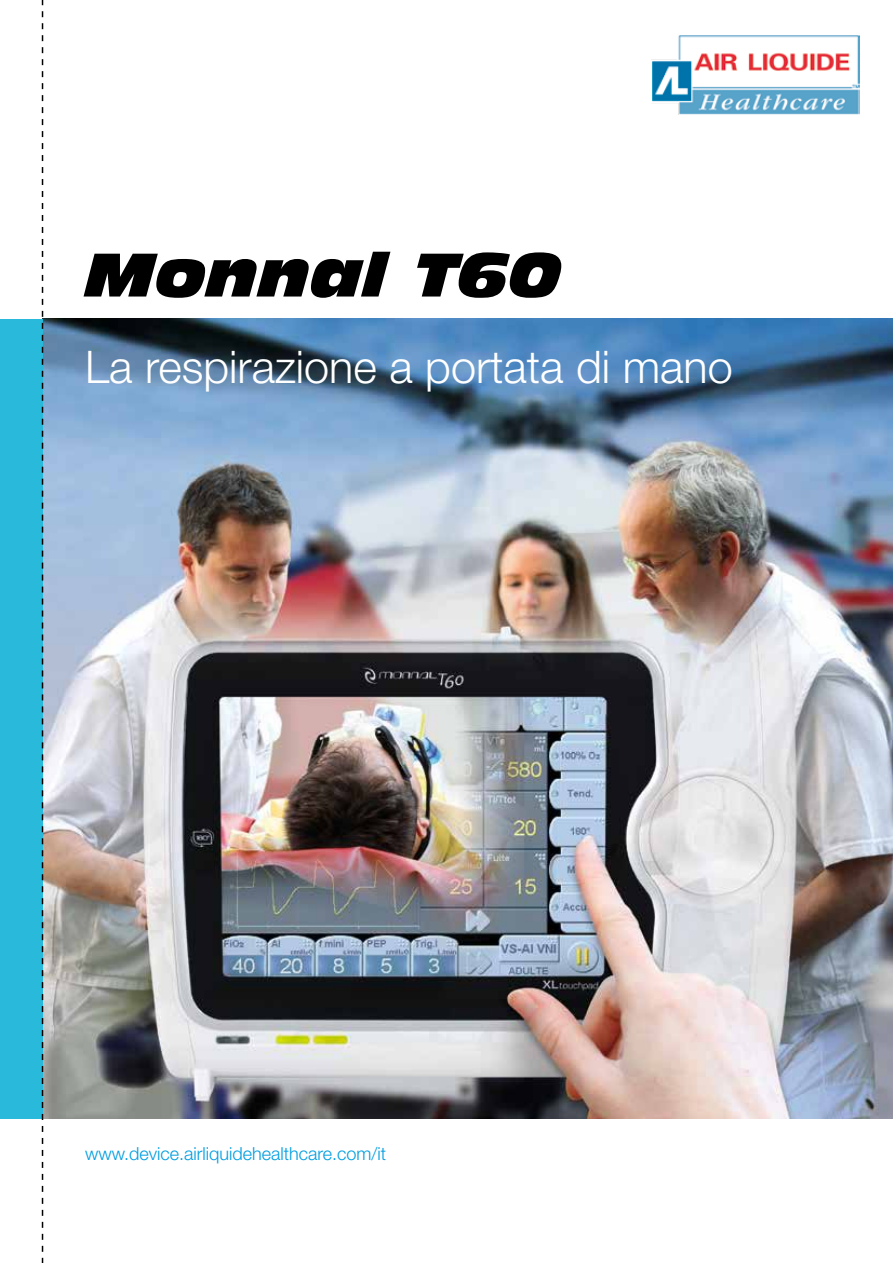
<style>
.page{position:relative;width:893px;height:1263px;background:#fff}
.page>*{position:absolute;margin:0;border:0;box-sizing:border-box;transform-origin:0 0}
.t1{font:italic 60px "Antique Olive Nord";color:#000}
.t2{font:300 45px "Helvetica Neue";color:#fff}
.t3{font:300 18px "Helvetica Neue";color:#009ee0}
</style>
<div class="page">
<img style="left:43px;top:319px;width:850px;height:799px">
<div style="left:0;top:319px;width:43px;height:799px;background:#29b9da"></div>
<svg style="left:42px;top:0;width:1px;height:1263px"></svg>
<img style="left:652px;top:35px;width:207px;height:80px">
<h1 class="t1" style="left:85px;top:237px;width:479px">Monnal T60</h1>
<h2 class="t2" style="left:85px;top:340px;width:649px">La respirazione a portata di mano</h2>
<p class="t3" style="left:85px;top:1142px;width:303px">www.device.airliquidehealthcare.com/it</p>
</div>
